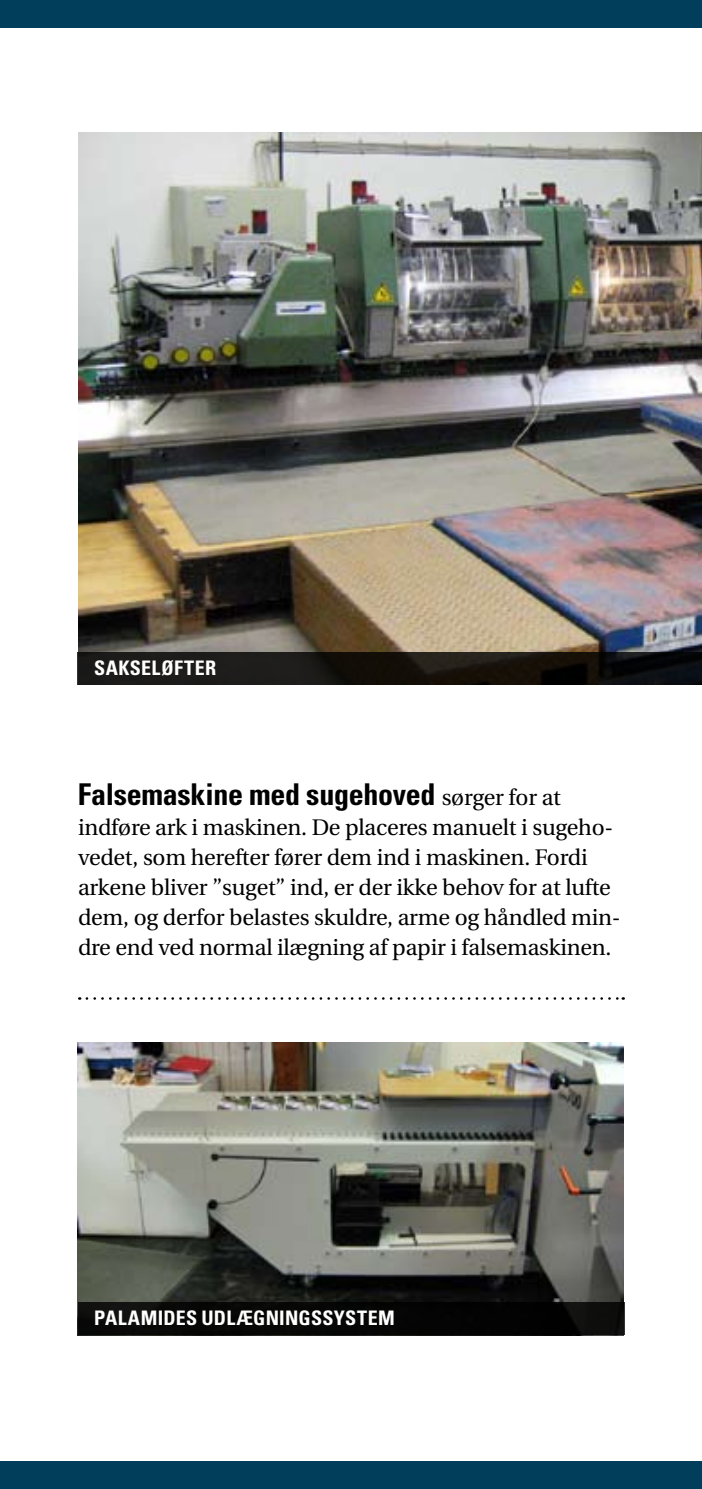
<style>
.page{position:relative;width:702px;height:1489px;background:#fff}
.page>*{position:absolute;margin:0;border:0;box-sizing:border-box;transform-origin:0 0}
.t1{font:700 condensed 30px "Univers";letter-spacing:-.01em;color:#000}
.t2{font:22.5px/30px "Utopia";letter-spacing:-.01em;color:#000}
.t3{font:700 condensed 20px "Univers";letter-spacing:.015em;color:#fff}
.s1{font-family:"Utopia";font-weight:400;font-stretch:normal;font-size:22.5px}
</style>
<div class="page">
<div style="left:0;top:0;width:702px;height:1488px;background:#003e5c"></div>
<div style="left:0;top:28px;width:702px;height:1432px;background:#fff"></div>
<svg style="left:87px;top:997px;width:536px;height:2px"></svg>
<img style="left:78px;top:132px;width:624px;height:520px">
<svg style="left:78px;top:652px;width:624px;height:33px"></svg>
<img style="left:78px;top:1042px;width:546px;height:293px">
<div style="left:78px;top:1301px;width:546px;height:33px;background:#060706"></div>
<p class="t3" style="left:94px;top:656px;width:124px">SAKSELØFTER</p>
<h1 class="t1" style="left:78px;top:776px;width:484px">FALSEMASKINE MED SUGEHOVED <span class="s1">sørger for at</span></h1>
<p class="t2" style="left:78px;top:812px;width:544px">indføre ark i maskinen. De placeres manuelt i sugeho&shy;vedet, som herefter fører dem ind i maskinen. Fordi arkene bliver ”suget” ind, er der ikke behov for at lufte dem, og derfor belastes skuldre, arme og håndled min&shy;dre end ved normal ilægning af papir i falsemaskinen.</p>
<p class="t3" style="left:94px;top:1305px;width:302px">PALAMIDES UDLÆGNINGSSYSTEM</p>
</div>
